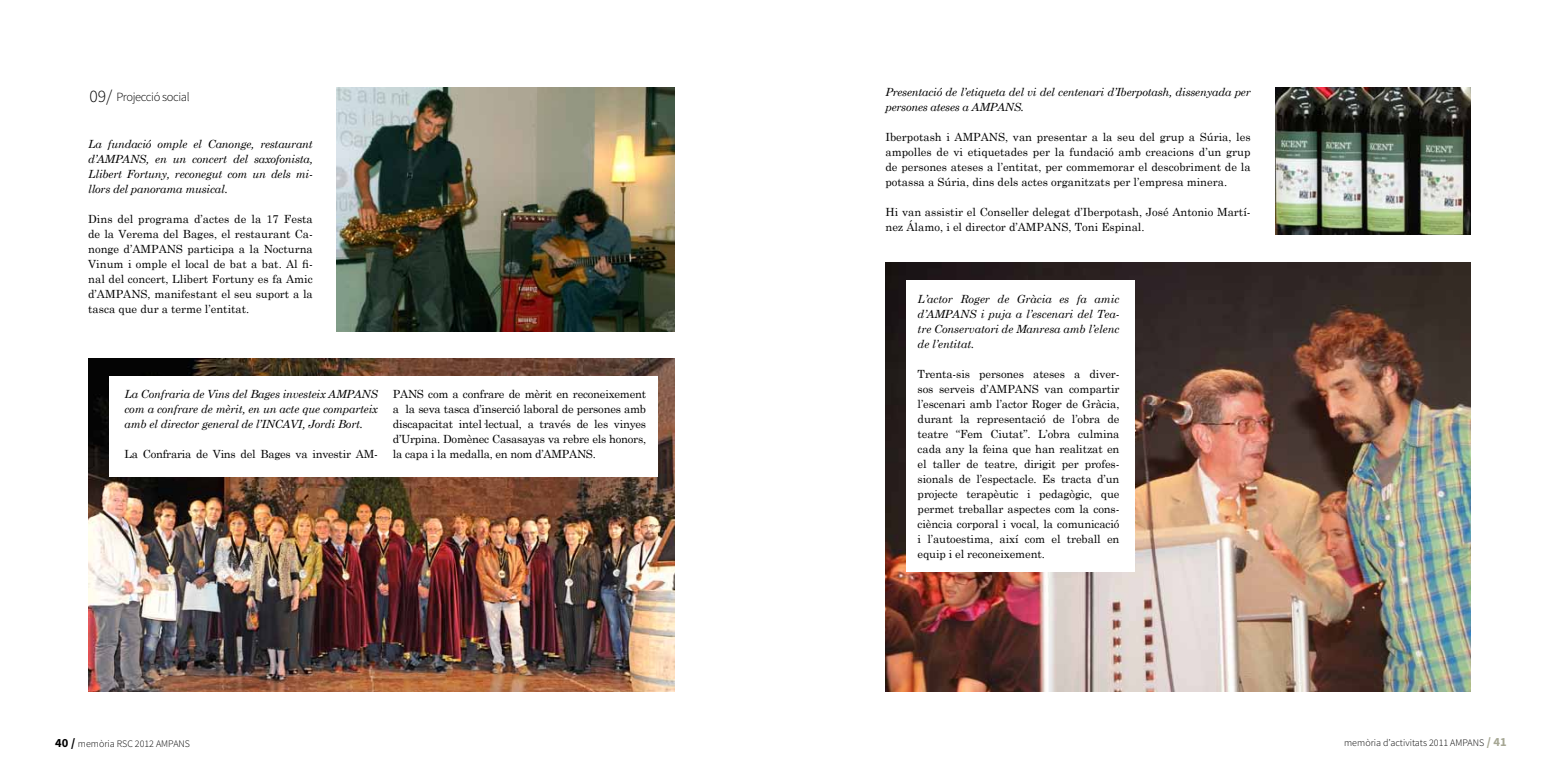
<style>
.page{position:relative;width:1560px;height:780px;background:#fff}
.page>*{position:absolute;margin:0;border:0;box-sizing:border-box;transform-origin:0 0}
.t1{font:300 12.5px "Source Sans Pro";letter-spacing:-.03em;color:#000}
.t2{font:11.25px/15px "Century Schoolbook";color:#000;text-align:justify}
.t3{font:italic 11.25px/15px "Century Schoolbook";letter-spacing:-.02em;color:#000;text-align:justify}
.t4{font:11.25px "Century Schoolbook";letter-spacing:-.02em;color:#000}
.t5{font:300 10px "Source Sans Pro";color:#000}
.s1{font-size:17.5px}
.s2{font-weight:700;font-size:12.5px}
.s3{font-weight:700;font-size:12.5px;color:#a6a794}
</style>
<div class="page">
<img style="left:885px;top:262px;width:585px;height:429px">
<img style="left:88px;top:358px;width:586px;height:333px">
<div style="left:110px;top:376px;width:548px;height:101px;background:#fff"></div>
<div style="left:905px;top:280px;width:229px;height:291px;background:#fff"></div>
<img style="left:336px;top:88px;width:338px;height:243px">
<img style="left:1275px;top:88px;width:195px;height:146px">
<p class="t1" style="left:89px;top:89px;width:102px"><span class="s1">09/</span> Projecció social</p>
<p class="t3" style="left:88px;top:136px;width:226px">La fundació omple el Canonge, restaurant d’AMPANS, en un concert del saxofonista, Llibert Fortuny, reconegut com un dels mi&shy;llors del panorama musical.</p>
<p class="t2" style="left:88px;top:211px;width:226px">Dins del programa d’actes de la 17 Festa de la Verema del Bages, el restaurant Ca&shy;nonge d’AMPANS participa a la Nocturna Vinum i omple el local de bat a bat. Al fi&shy;nal del concert, Llibert Fortuny es fa Amic d’AMPANS, manifestant el seu suport a la tasca que dur a terme l’entitat.</p>
<p class="t3" style="left:124px;top:386px;width:255px">La Confraria de Vins del Bages investeix AMPANS com a confrare de mèrit, en un acte que comparteix amb el director general de l’INCAVI, Jordi Bort.</p>
<p class="t4" style="left:124px;top:447px;width:255px">La Confraria de Vins del Bages va investir AM-</p>
<p class="t2" style="left:393px;top:386px;width:255px">PANS com a confrare de mèrit en reconeixement a la seva tasca d’inserció laboral de persones amb discapacitat intel·lectual, a través de les vinyes d’Urpina. Domènec Casasayas va rebre els honors, la capa i la medalla, en nom d’AMPANS.</p>
<p class="t3" style="left:885px;top:84px;width:366px">Presentació de l’etiqueta del vi del centenari d’Iberpotash, dissenyada per persones ateses a AMPANS.</p>
<p class="t2" style="left:885px;top:129px;width:366px">Iberpotash i AMPANS, van presentar a la seu del grup a Súria, les ampolles de vi etiquetades per la fundació amb creacions d’un grup de persones ateses a l’entitat, per commemorar el descobriment de la potassa a Súria, dins dels actes organitzats per l’empresa minera.</p>
<p class="t2" style="left:885px;top:204px;width:366px">Hi van assistir el Conseller delegat d’Iberpotash, José Antonio Martí&shy;nez Álamo, i el director d’AMPANS, Toni Espinal.</p>
<p class="t3" style="left:917px;top:291px;width:203px">L’actor Roger de Gràcia es fa amic d’AMPANS i puja a l’escenari del Tea&shy;tre Conservatori de Manresa amb l’elenc de l’entitat.</p>
<p class="t2" style="left:917px;top:366px;width:203px">Trenta-sis persones ateses a diver&shy;sos serveis d’AMPANS van compartir l’escenari amb l’actor Roger de Gràcia, durant la representació de l’obra de teatre “Fem Ciutat”. L’obra culmina cada any la feina que han realitzat en el taller de teatre, dirigit per profes&shy;sionals de l’espectacle. Es tracta d’un projecte terapèutic i pedagògic, que permet treballar aspectes com la cons&shy;ciència corporal i vocal, la comunicació i l’autoestima, així com el treball en equip i el reconeixement.</p>
<p class="t5" style="left:55px;top:737px;width:136px"><span class="s2">40 /</span> memòria RSC 2012 AMPANS</p>
<p class="t5" style="left:1343px;top:736px;width:164px">memòria d’activitats 2011 AMPANS <span class="s3">/ 41</span></p>
</div>
